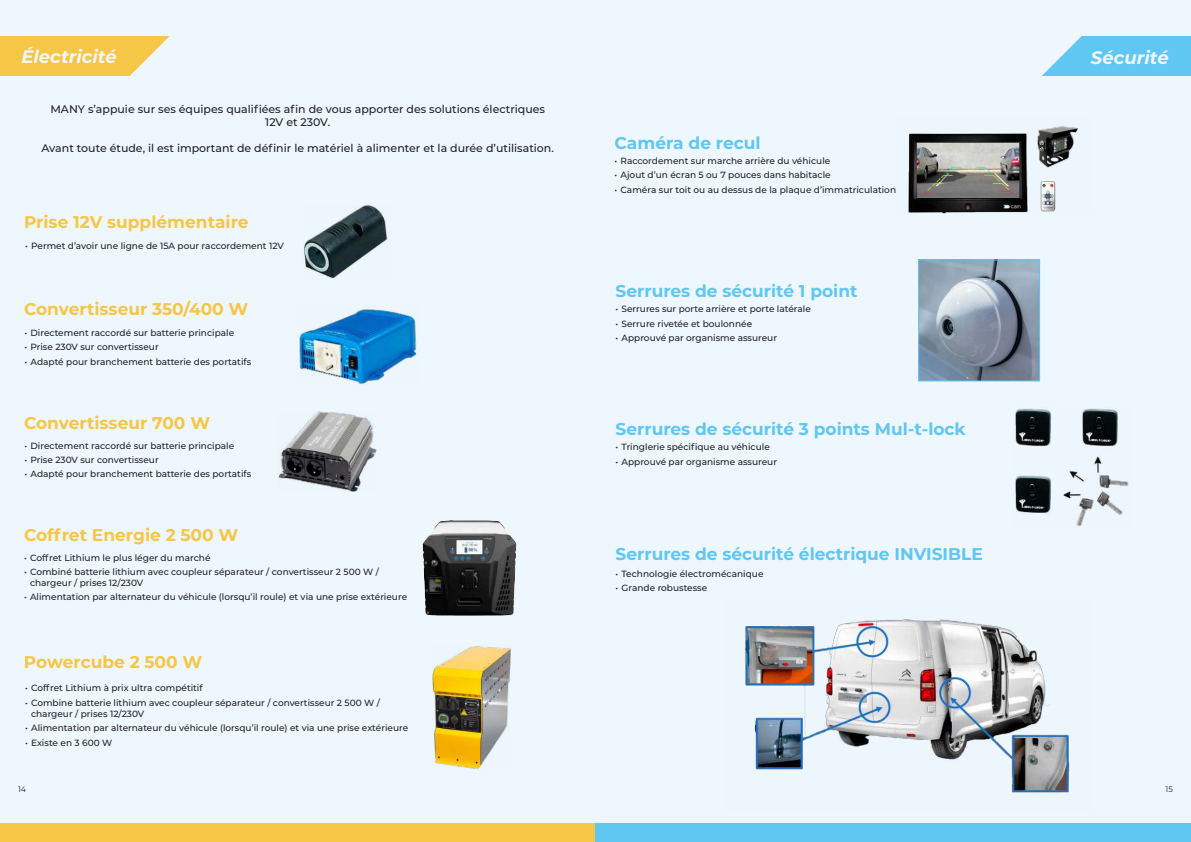
<style>
.page{position:relative;width:1191px;height:842px;background:#eef7fd}
.page>*{position:absolute;margin:0;border:0;box-sizing:border-box;transform-origin:0 0}
.t1{font:italic 700 18px "Montserrat";color:#eef7fd}
.t2{font:700 17px "Montserrat";color:#60c6f2}
.t3{font:700 17px "Montserrat";color:#f6c646}
.t4{font:500 11px/13.2px "Montserrat";color:#20212a;text-align:center}
.t5{font:500 9px/10.8px "Montserrat";color:#20212a}
.t6{font:8px "Montserrat";color:#20212a}
</style>
<div class="page">
<svg style="left:0;top:36px;width:170px;height:40px;background:#f5cb5b"></svg>
<div style="left:0;top:824px;width:595px;height:18px;background:#f6c646"></div>
<img style="left:304px;top:205px;width:84px;height:74px">
<img style="left:299px;top:309px;width:118px;height:75px">
<img style="left:432px;top:646px;width:79px;height:122px">
<img style="left:422px;top:521px;width:94px;height:95px">
<img style="left:278px;top:412px;width:99px;height:79px">
<div style="left:595px;top:824px;width:596px;height:18px;background:#60c6f2"></div>
<svg style="left:1042px;top:36px;width:149px;height:40px;background:#72ccf3"></svg>
<img style="left:1015px;top:408px;width:114px;height:119px">
<img style="left:908px;top:126px;width:170px;height:88px">
<img style="left:744px;top:619px;width:326px;height:174px">
<img style="left:920px;top:261px;width:118px;height:118px">
<div style="left:918px;top:259px;width:122px;height:122px;border:1px solid #60c6f2"></div>
<h1 class="t1" style="left:21px;top:43px;width:97px">Électricité</h1>
<p class="t4" style="left:50px;top:102px;width:496px">MANY s’appuie sur ses équipes qualifiées afin de vous apporter des solutions électriques<br>12V et 230V.</p>
<p class="t4" style="left:42px;top:141px;width:514px">Avant toute étude, il est important de définir le matériel à alimenter et la durée d’utilisation.</p>
<h2 class="t3" style="left:24px;top:209px;width:226px">Prise 12V supplémentaire</h2>
<p class="t5" style="left:25px;top:240px;width:260px">• Permet d’avoir une ligne de 15A pour raccordement 12V</p>
<h2 class="t3" style="left:24px;top:297px;width:226px">Convertisseur 350/400 W</h2>
<p class="t5" style="left:24px;top:327px;width:211px">• Directement raccordé sur batterie principale</p>
<p class="t5" style="left:24px;top:341px;width:136px">• Prise 230V sur convertisseur</p>
<p class="t5" style="left:24px;top:356px;width:228px">• Adapté pour branchement batterie des portatifs</p>
<h2 class="t3" style="left:24px;top:410px;width:188px">Convertisseur 700 W</h2>
<p class="t5" style="left:24px;top:440px;width:211px">• Directement raccordé sur batterie principale</p>
<p class="t5" style="left:24px;top:454px;width:136px">• Prise 230V sur convertisseur</p>
<p class="t5" style="left:24px;top:468px;width:228px">• Adapté pour branchement batterie des portatifs</p>
<h2 class="t3" style="left:24px;top:522px;width:216px">Coffret Energie 2 500 W</h2>
<p class="t5" style="left:24px;top:552px;width:188px">• Coffret Lithium le plus léger du marché</p>
<p class="t5" style="left:30px;top:566px;width:350px;text-indent:-6px">• Combiné batterie lithium avec coupleur séparateur / convertisseur 2 500 W / chargeur / prises 12/230V</p>
<p class="t5" style="left:24px;top:591px;width:384px">• Alimentation par alternateur du véhicule (lorsqu’il roule) et via une prise extérieure</p>
<h2 class="t3" style="left:24px;top:650px;width:180px">Powercube 2 500 W</h2>
<p class="t5" style="left:25px;top:682px;width:179px">• Coffret Lithium à prix ultra compétitif</p>
<p class="t5" style="left:31px;top:697px;width:350px;text-indent:-6px">• Combine batterie lithium avec coupleur séparateur / convertisseur 2 500 W / chargeur / prises 12/230V</p>
<p class="t5" style="left:25px;top:722px;width:384px">• Alimentation par alternateur du véhicule (lorsqu’il roule) et via une prise extérieure</p>
<p class="t5" style="left:25px;top:736px;width:89px">• Existe en 3 600 W</p>
<h2 class="t2" style="left:614px;top:131px;width:148px">Caméra de recul</h2>
<p class="t5" style="left:614px;top:155px;width:217px">• Raccordement sur marche arrière du véhicule</p>
<p class="t5" style="left:614px;top:169px;width:218px">• Ajout d’un écran 5 ou 7 pouces dans habitacle</p>
<p class="t5" style="left:614px;top:184px;width:283px">• Caméra sur toit ou au dessus de la plaque d’immatriculation</p>
<h2 class="t2" style="left:615px;top:278px;width:243px">Serrures de sécurité 1 point</h2>
<p class="t5" style="left:615px;top:303px;width:197px">• Serrures sur porte arrière et porte latérale</p>
<p class="t5" style="left:615px;top:318px;width:138px">• Serrure rivetée et boulonnée</p>
<p class="t5" style="left:615px;top:332px;width:163px">• Approuvé par organisme assureur</p>
<h2 class="t2" style="left:615px;top:416px;width:352px">Serrures de sécurité 3 points Mul-t-lock</h2>
<p class="t5" style="left:615px;top:441px;width:156px">• Tringlerie spécifique au véhicule</p>
<p class="t5" style="left:615px;top:456px;width:163px">• Approuvé par organisme assureur</p>
<h2 class="t2" style="left:615px;top:542px;width:369px">Serrures de sécurité électrique INVISIBLE</h2>
<p class="t5" style="left:615px;top:568px;width:149px">• Technologie électromécanique</p>
<p class="t5" style="left:615px;top:582px;width:93px">• Grande robustesse</p>
<h1 class="t1" style="left:1091px;top:45px;width:79px">Sécurité</h1>
<p class="t6" style="left:18px;top:784px;width:10px">14</p>
<p class="t6" style="left:1165px;top:784px;width:9px">15</p>
</div>
